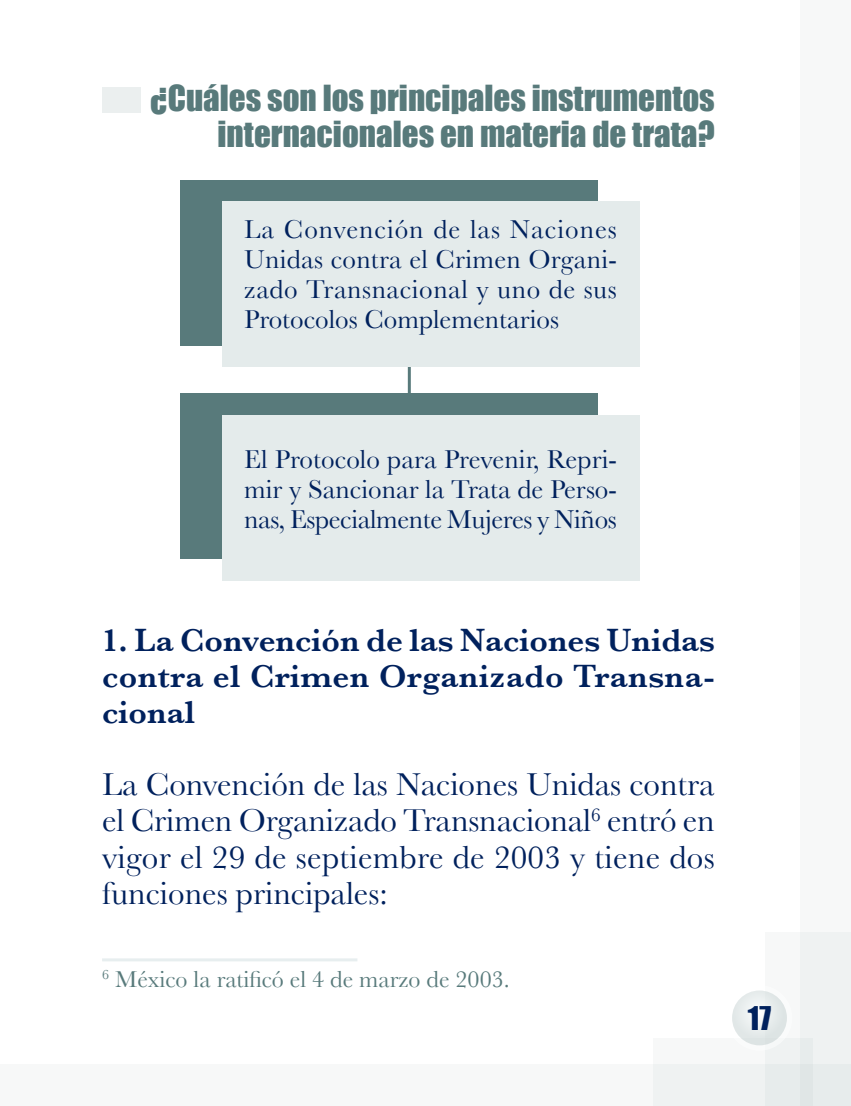
<style>
.page{position:relative;width:851px;height:1106px;background:#fff}
.page>*{position:absolute;margin:0;border:0;box-sizing:border-box;transform-origin:0 0}
.texto_general{font:33px/36px "Baskerville";letter-spacing:.01em;color:#00215d;text-align:justify}
.texto_general-2{font:600 33px/36px "Baskerville";letter-spacing:.015em;color:#00215d;text-align:justify}
.subtítulos{font:33px/36px "Impact";color:#587a7b;text-align:right}
.t1{font:30px "Impact";color:#00215d}
.texto_int_tablas{font:27px/30px "Baskerville";color:#00215d;text-align:justify}
.nota_al_pie{font:24px "Baskerville";color:#587a7b}
</style>
<div class="page">
<div style="left:799px;top:0;width:51px;height:1106px;background:#f7f8f8"></div>
<div style="left:765px;top:932px;width:85px;height:174px;background:#eff2f2"></div>
<div style="left:653px;top:1037px;width:159px;height:69px;background:linear-gradient(to right,#fbfbfb,#eef1f1)"></div>
<div style="left:0;top:1064px;width:850px;height:42px;background:linear-gradient(to right,#fbfbfb,#eef1f1)"></div>
<div style="left:726px;top:985px;width:66px;height:65px;background:#fff;border-radius:50%"></div>
<svg style="left:732px;top:990px;width:54px;height:55px"></svg>
<hr style="left:408px;top:327px;width:3px;height:88px;background:#587a7b">
<hr style="left:102px;top:958px;width:255px;height:3px;background:#e7eeef">
<div style="left:102px;top:87px;width:38px;height:26px;background:#ebefef"></div>
<div style="left:180px;top:180px;width:418px;height:165px;background:#587a7b"></div>
<div style="left:180px;top:393px;width:418px;height:165px;background:#587a7b"></div>
<div style="left:222px;top:202px;width:417px;height:165px;background:#e4ebeb"></div>
<div style="left:222px;top:415px;width:417px;height:165px;background:#e4ebeb"></div>
<p class="subtítulos" style="left:150px;top:80px;width:566px">¿Cuáles son los principales instrumentos internacionales en materia de trata?</p>
<p class="texto_int_tablas" style="left:244px;top:214px;width:374px">La Convención de las Naciones Unidas contra el Crimen Organi&shy;zado Transnacional y uno de sus Protocolos Complementarios</p>
<p class="texto_int_tablas" style="left:244px;top:444px;width:374px">El Protocolo para Prevenir, Repri&shy;mir y Sancionar la Trata de Perso&shy;nas, Especialmente Mujeres y Niños</p>
<p class="texto_general-2" style="left:102px;top:622px;width:614px">1. La Convención de las Naciones Unidas contra el Crimen Organizado Transna&shy;cional</p>
<p class="texto_general" style="left:102px;top:766px;width:614px">La Convención de las Naciones Unidas contra el Crimen Organizado Transnacional<sup>6</sup> entró en vigor el 29 de septiembre de 2003 y tiene dos funciones principales:</p>
<p class="nota_al_pie" style="left:102px;top:965px;width:409px"><sup>6</sup> México la ratificó el 4 de marzo de 2003.</p>
<p class="t1" style="left:747px;top:999px;width:25px">17</p>
</div>
